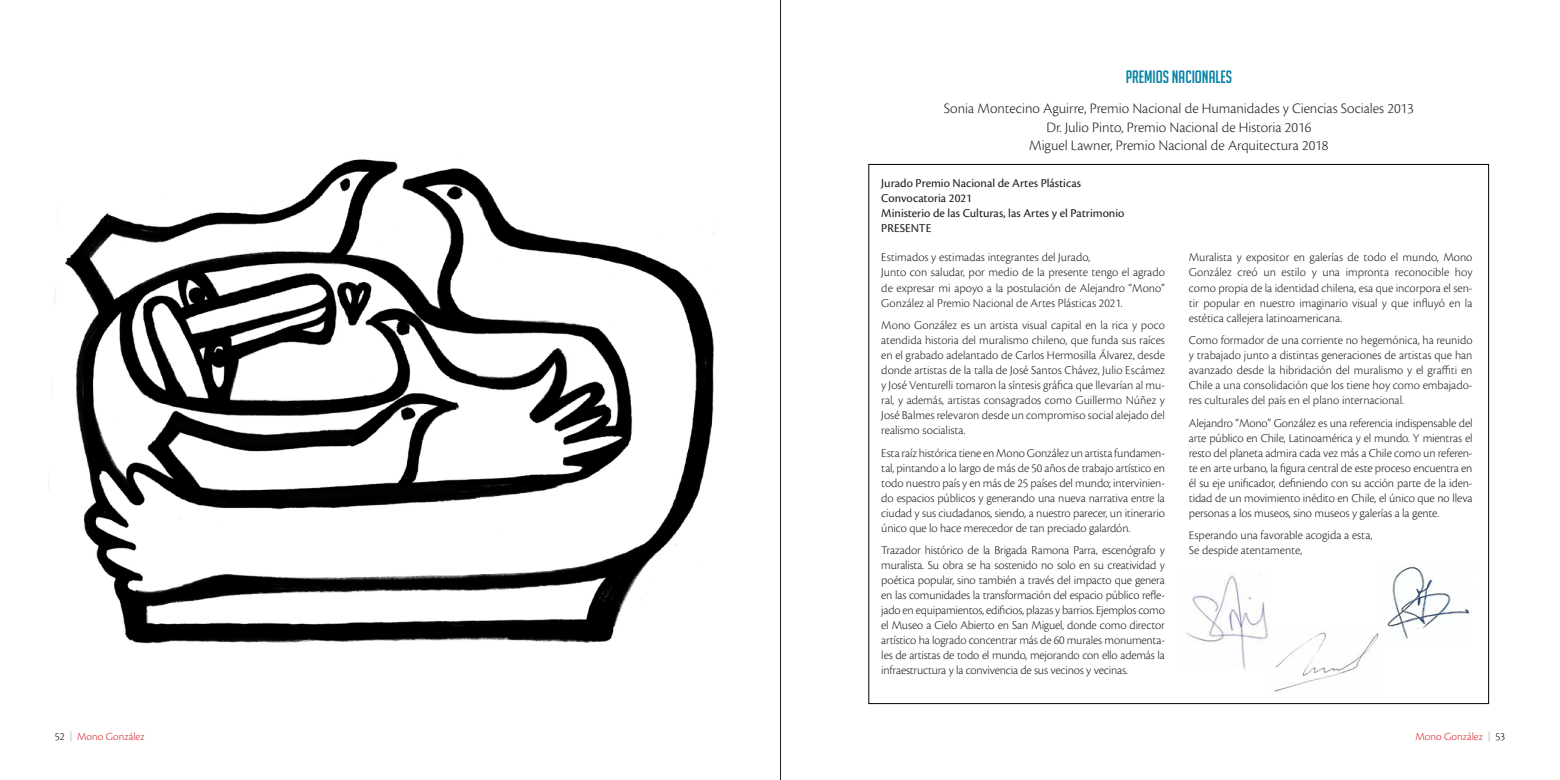
<style>
.page{position:relative;width:1560px;height:780px;background:#fff}
.page>*{position:absolute;margin:0;border:0;box-sizing:border-box;transform-origin:0 0}
.t1{font:17.5px "Big Noodle Titling";color:#0683a6}
.t2{font:300 15px/18px "Cronos Pro";color:#1c1c1c;text-align:center}
.t3{font:300 12.5px/15px "Cronos Pro";letter-spacing:-.005em;color:#1c1c1c;text-align:justify}
.t4{font:12.5px/15px "Cronos Pro";color:#1c1c1c}
.t5{font:300 11.25px "Cronos Pro";color:#d2232a}
.s1{color:#000}
</style>
<div class="page">
<img style="left:1387px;top:566px;width:83px;height:73px">
<img style="left:1269px;top:630px;width:110px;height:62px">
<img style="left:48px;top:159px;width:666px;height:485px">
<hr style="left:780px;top:0;width:1px;height:780px;background:#1c1c1c">
<img style="left:1186px;top:572px;width:83px;height:97px">
<h1 class="t1" style="left:1125px;top:68px;width:108px">PREMIOS NACIONALES</h1>
<p class="t2" style="left:943px;top:100px;width:471px">Sonia Montecino Aguirre, Premio Nacional de Humanidades y Ciencias Sociales 2013<br>Dr. Julio Pinto, Premio Nacional de Historia 2016<br>Miguel Lawner, Premio Nacional de Arquitectura 2018</p>
<p class="t4" style="left:881px;top:176px;width:245px">Jurado Premio Nacional de Artes Plásticas<br>Convocatoria 2021<br>Ministerio de las Culturas, las Artes y el Patrimonio<br>PRESENTE</p>
<p class="t3" style="left:881px;top:250px;width:285px;text-align:left">Estimados y estimadas integrantes del Jurado,<br>Junto con saludar, por medio de la presente tengo el agrado de expresar mi apoyo a la postulación de Alejandro “Mono” González al Premio Nacional de Artes Plásticas 2021.</p>
<p class="t3" style="left:881px;top:317px;width:285px">Mono González es un artista visual capital en la rica y poco atendida historia del muralismo chileno, que funda sus raíces en el grabado adelantado de Carlos Hermosilla Álvarez, desde donde artistas de la talla de José Santos Chávez, Julio Escámez y José Venturelli tomaron la síntesis gráfica que llevarían al mu&shy;ral, y además, artistas consagrados como Guillermo Núñez y José Balmes relevaron desde un compromiso social alejado del realismo socialista.</p>
<p class="t3" style="left:881px;top:445px;width:285px">Esta raíz histórica tiene en Mono González un artista fundamen&shy;tal, pintando a lo largo de más de 50 años de trabajo artístico en todo nuestro país y en más de 25 países del mundo; intervinien&shy;do espacios públicos y generando una nueva narrativa entre la ciudad y sus ciudadanos, siendo, a nuestro parecer, un itinerario único que lo hace merecedor de tan preciado galardón.</p>
<p class="t3" style="left:881px;top:542px;width:285px">Trazador histórico de la Brigada Ramona Parra, escenógrafo y muralista. Su obra se ha sostenido no solo en su creatividad y poética popular, sino también a través del impacto que genera en las comunidades la transformación del espacio público refle&shy;jado en equipamientos, edificios, plazas y barrios. Ejemplos como el Museo a Cielo Abierto en San Miguel, donde como director artístico ha logrado concentrar más de 60 murales monumenta&shy;les de artistas de todo el mundo, mejorando con ello además la infraestructura y la convivencia de sus vecinos y vecinas.</p>
<p class="t3" style="left:1188px;top:250px;width:285px">Muralista y expositor en galerías de todo el mundo, Mono González creó un estilo y una impronta reconocible hoy como propia de la identidad chilena, esa que incorpora el sen&shy;tir popular en nuestro imaginario visual y que infl uyó en la estética callejera latinoamericana.</p>
<p class="t3" style="left:1188px;top:332px;width:285px">Como formador de una corriente no hegemónica, ha reunido y trabajado junto a distintas generaciones de artistas que han avanzado desde la hibridación del muralismo y el graffiti en Chile a una consolidación que los tiene hoy como embajado&shy;res culturales del país en el plano internacional.</p>
<p class="t3" style="left:1188px;top:415px;width:285px">Alejandro “Mono” González es una referencia indispensable del arte público en Chile, Latinoamérica y el mundo. Y mientras el resto del planeta admira cada vez más a Chile como un referen&shy;te en arte urbano, la figura central de este proceso encuentra en él su eje unificador, definiendo con su acción parte de la iden&shy;tidad de un movimiento inédito en Chile, el único que no lleva personas a los museos, sino museos y galerías a la gente.</p>
<p class="t3" style="left:1188px;top:527px;width:185px">Esperando una favorable acogida a esta,<br>Se despide atentamente,</p>
<p class="t5" style="left:55px;top:729px;width:91px"><span class="s1">52</span> Mono González</p>
<p class="t5" style="left:1415px;top:729px;width:91px">Mono González <span class="s1">53</span></p>
</div>
